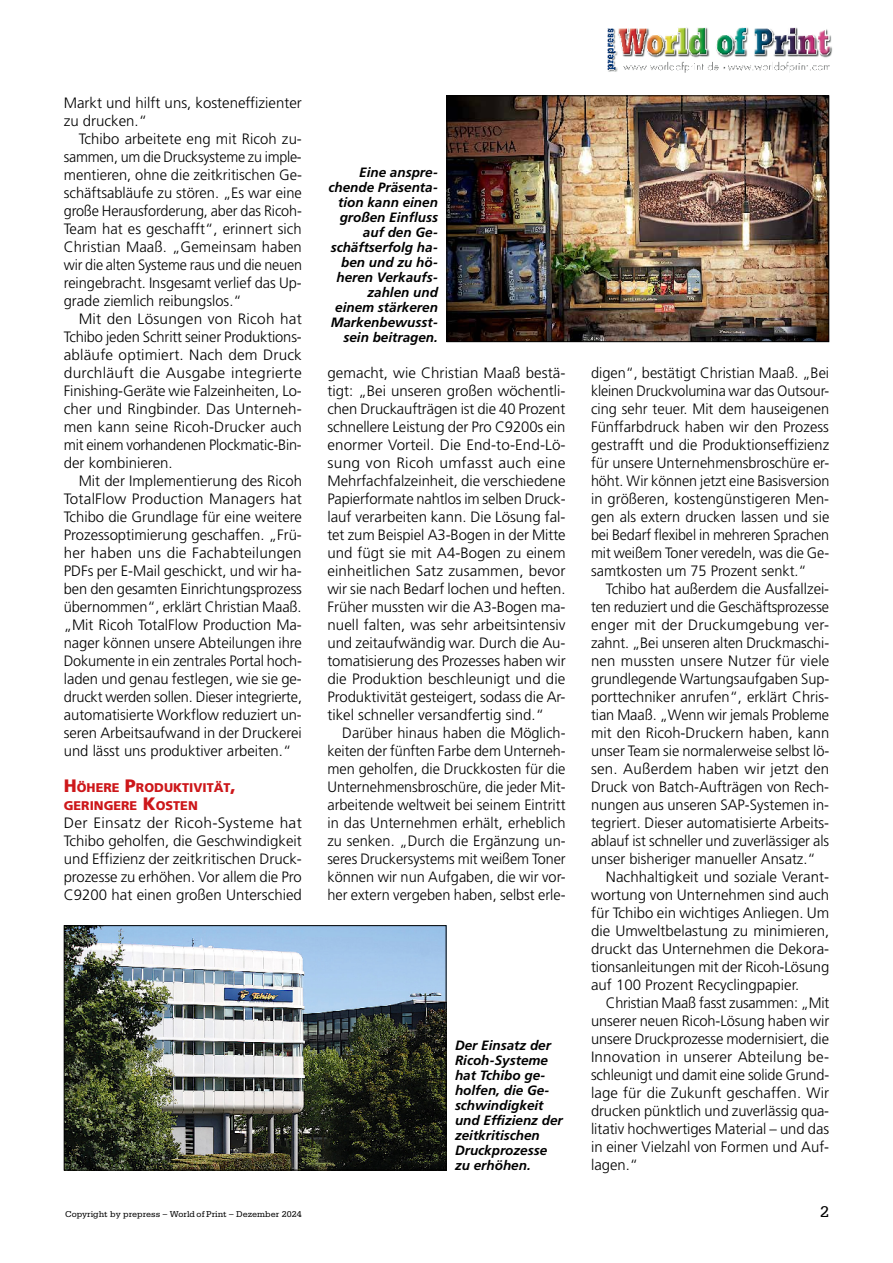
<style>
.page{position:relative;width:893px;height:1263px;background:#fff}
.page>*{position:absolute;margin:0;border:0;box-sizing:border-box;transform-origin:0 0}
.t1{font:16.5px "Serifa";color:#000}
.t2{font:300 15px/18px "Frutiger";color:#000;text-align:justify}
.t3{font:300 15px/18px "Frutiger";color:#000;text-align:justify;scale:1.04 1}
.t4{font:300 15px "Frutiger";color:#000;scale:.96 1}
.t5{font:italic 700 13.5px/15px "Frutiger";color:#000}
.t6{font:900 12.6px/18px "Frutiger";color:#cd171a}
.t7{font:9px "Serifa";color:#000}
.s1{font-size:18px}
</style>
<div class="page">
<img style="left:448px;top:97px;width:379px;height:243px">
<div style="left:446px;top:95px;width:383px;height:247px;border:1px solid #000"></div>
<img style="left:66px;top:927px;width:378px;height:241px">
<div style="left:64px;top:925px;width:382px;height:245px;border:1px solid #000"></div>
<img style="left:607px;top:27px;width:226px;height:46px">
<p class="t2" style="left:64px;top:94px;width:240px">Markt und hilft uns, kosteneffizienter zu drucken.“</p>
<p class="t2" style="left:64px;top:130px;width:240px;text-indent:15px">Tchibo arbeitete eng mit Ricoh zu&shy;sammen, um die Drucksysteme zu imple&shy;mentieren, ohne die zeitkritischen Ge&shy;schäftsabläufe zu stören. „Es war eine große Herausforderung, aber das Ricoh-Team hat es geschafft“, erinnert sich Christian Maaß. „Gemeinsam haben wir die alten Systeme raus und die neuen reingebracht. Insgesamt verlief das Up&shy;grade ziemlich reibungslos.“</p>
<p class="t2" style="left:64px;top:310px;width:240px;text-indent:15px">Mit den Lösungen von Ricoh hat Tchibo jeden Schritt seiner Produktions&shy;abläufe optimiert. Nach dem Druck durchläuft die Ausgabe integrierte Finishing-Geräte wie Falzeinheiten, Lo&shy;cher und Ringbinder. Das Unterneh&shy;men kann seine Ricoh-Drucker auch mit einem vorhandenen Plockmatic-Bin&shy;der kombinieren.</p>
<p class="t2" style="left:64px;top:472px;width:240px;text-indent:15px">Mit der Implementierung des Ricoh TotalFlow Production Managers hat Tchibo die Grundlage für eine weitere Prozessoptimierung geschaffen. „Frü&shy;her haben uns die Fachabteilungen PDFs per E-Mail geschickt, und wir ha&shy;ben den gesamten Einrichtungsprozess übernommen“, erklärt Christian Maaß. „Mit Ricoh TotalFlow Production Ma&shy;nager können unsere Abteilungen ihre Dokumente in ein zentrales Portal hoch&shy;laden und genau festlegen, wie sie ge&shy;druckt werden sollen. Dieser integrierte, automatisierte Workflow reduziert un&shy;seren Arbeitsaufwand in der Druckerei und lässt uns produktiver arbeiten.“</p>
<p class="t6" style="left:64px;top:778px;width:174px"><span class="s1">H</span>ÖHERE <span class="s1">P</span>RODUKTIVITÄT<span class="s1">,<br></span>GERINGERE <span class="s1">K</span>OSTEN</p>
<p class="t3" style="left:64px;top:814px;width:230px">Der Einsatz der Ricoh-Systeme hat Tchibo geholfen, die Geschwindigkeit und Effizienz der zeitkritischen Druck&shy;prozesse zu erhöhen. Vor allem die Pro C9200 hat einen großen Unterschied</p>
<p class="t5" style="left:328px;top:165px;width:111px;text-align:right">Eine anspre&shy;chende Präsenta&shy;tion kann einen großen Einfluss auf den Ge&shy;schäftserfolg ha&shy;ben und zu hö&shy;heren Verkaufs&shy;zahlen und einem stärkeren<br>Markenbewusst&shy;sein beitragen.</p>
<p class="t2" style="left:327px;top:364px;width:240px">gemacht, wie Christian Maaß bestä&shy;tigt: „Bei unseren großen wöchentli&shy;chen Druckaufträgen ist die 40 Prozent schnellere Leistung der Pro C9200s ein enormer Vorteil. Die End-to-End-Lö&shy;sung von Ricoh umfasst auch eine Mehrfachfalzeinheit, die verschiedene Papierformate nahtlos im selben Druck&shy;lauf verarbeiten kann. Die Lösung fal&shy;tet zum Beispiel A3-Bogen in der Mitte und fügt sie mit A4-Bogen zu einem einheitlichen Satz zusammen, bevor wir sie nach Bedarf lochen und heften.<br>Früher mussten wir die A3-Bogen ma&shy;nuell falten, was sehr arbeitsintensiv und zeitaufwändig war. Durch die Au&shy;tomatisierung des Prozesses haben wir die Produktion beschleunigt und die Produktivität gesteigert, sodass die Ar&shy;tikel schneller versandfertig sind.“</p>
<p class="t2" style="left:327px;top:724px;width:240px;text-indent:15px">Darüber hinaus haben die Möglich&shy;keiten der fünften Farbe dem Unterneh&shy;men geholfen, die Druckkosten für die Unternehmensbroschüre, die jeder Mit&shy;arbeitende weltweit bei seinem Eintritt in das Unternehmen erhält, erheblich zu senken. „Durch die Ergänzung un&shy;seres Druckersystems mit weißem Toner können wir nun Aufgaben, die wir vor&shy;her extern vergeben haben, selbst erle-</p>
<p class="t5" style="left:455px;top:1038px;width:109px">Der Einsatz der<br>Ricoh-Systeme hat Tchibo ge&shy;holfen, die Ge&shy;schwindigkeit und Effizienz der zeitkritischen<br>Druckprozesse zu erhöhen.</p>
<p class="t2" style="left:591px;top:364px;width:240px">digen“, bestätigt Christian Maaß. „Bei kleinen Druckvolumina war das Outsour&shy;cing sehr teuer. Mit dem hauseigenen Fünffarbdruck haben wir den Prozess gestrafft und die Produktionseffizienz für unsere Unternehmensbroschüre er&shy;höht. Wir können jetzt eine Basisversion in größeren, kostengünstigeren Men&shy;gen als extern drucken lassen und sie bei Bedarf flexibel in mehreren Sprachen mit weißem Toner veredeln, was die Ge&shy;samtkosten um 75 Prozent senkt.“</p>
<p class="t2" style="left:606px;top:580px;width:225px">Tchibo hat außerdem die Ausfallzei-</p>
<p class="t4" style="left:591px;top:598px;width:250px">ten reduziert und die Geschäftsprozesse</p>
<p class="t2" style="left:591px;top:616px;width:240px">enger mit der Druckumgebung ver-</p>
<p class="t2" style="left:591px;top:634px;width:240px">zahnt. „Bei unseren alten Druckmaschi-</p>
<p class="t2" style="left:591px;top:652px;width:240px">nen mussten unsere Nutzer für viele</p>
<p class="t2" style="left:591px;top:670px;width:240px">grundlegende Wartungsaufgaben Sup-</p>
<p class="t2" style="left:591px;top:688px;width:240px">porttechniker anrufen“, erklärt Chris-</p>
<p class="t2" style="left:591px;top:706px;width:240px">tian Maaß. „Wenn wir jemals Probleme</p>
<p class="t2" style="left:591px;top:724px;width:240px">mit den Ricoh-Druckern haben, kann</p>
<p class="t2" style="left:591px;top:742px;width:240px">unser Team sie normalerweise selbst lö-</p>
<p class="t2" style="left:591px;top:760px;width:240px">sen. Außerdem haben wir jetzt den</p>
<p class="t2" style="left:591px;top:778px;width:240px">Druck von Batch-Aufträgen von Rech-</p>
<p class="t2" style="left:591px;top:796px;width:240px">nungen aus unseren SAP-Systemen in-</p>
<p class="t2" style="left:591px;top:814px;width:240px">tegriert. Dieser automatisierte Arbeits-</p>
<p class="t2" style="left:591px;top:832px;width:240px">ablauf ist schneller und zuverlässiger als</p>
<p class="t2" style="left:591px;top:850px;width:226px">unser bisheriger manueller Ansatz.“</p>
<p class="t2" style="left:606px;top:868px;width:225px">Nachhaltigkeit und soziale Verant-</p>
<p class="t2" style="left:591px;top:886px;width:240px">wortung von Unternehmen sind auch</p>
<p class="t2" style="left:591px;top:904px;width:240px">für Tchibo ein wichtiges Anliegen. Um</p>
<p class="t2" style="left:591px;top:922px;width:240px">die Umweltbelastung zu minimieren,</p>
<p class="t2" style="left:591px;top:940px;width:240px">druckt das Unternehmen die Dekora-</p>
<p class="t2" style="left:591px;top:958px;width:240px">tionsanleitungen mit der Ricoh-Lösung</p>
<p class="t2" style="left:591px;top:976px;width:210px">auf 100 Prozent Recyclingpapier.</p>
<p class="t4" style="left:606px;top:994px;width:234px">Christian Maaß fasst zusammen: „Mit</p>
<p class="t2" style="left:591px;top:1012px;width:240px">unserer neuen Ricoh-Lösung haben wir</p>
<p class="t2" style="left:591px;top:1030px;width:239px">unsere Druckprozesse modernisiert, die</p>
<p class="t2" style="left:591px;top:1048px;width:240px">Innovation in unserer Abteilung be-</p>
<p class="t2" style="left:591px;top:1066px;width:240px">schleunigt und damit eine solide Grund-</p>
<p class="t2" style="left:591px;top:1084px;width:240px">lage für die Zukunft geschaffen. Wir</p>
<p class="t2" style="left:591px;top:1102px;width:240px">drucken pünktlich und zuverlässig qua-</p>
<p class="t2" style="left:591px;top:1120px;width:239px">litativ hochwertiges Material – und das</p>
<p class="t2" style="left:591px;top:1138px;width:240px">in einer Vielzahl von Formen und Auf-</p>
<p class="t2" style="left:591px;top:1156px;width:49px">lagen.“</p>
<p class="t7" style="left:65px;top:1209px;width:238px">Copyright by prepress – World of Print – Dezember 2024</p>
<p class="t1" style="left:820px;top:1202px;width:11px">2</p>
</div>
